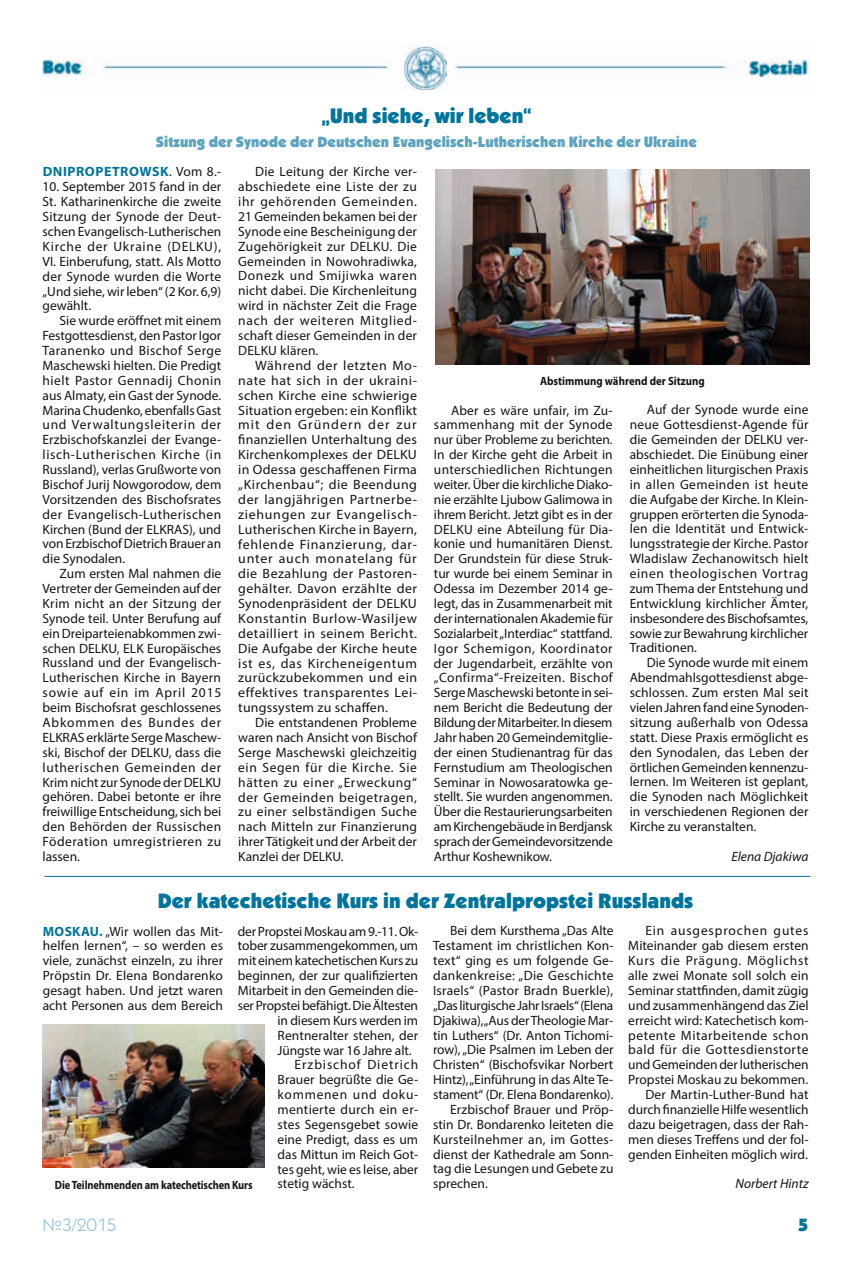
<style>
.page{position:relative;width:851px;height:1263px;background:#fff}
.page>*{position:absolute;margin:0;border:0;box-sizing:border-box;transform-origin:0 0}
.t1{font:900 21px "Kabel E";color:#00749b}
.t2{font:18px "Kabel Book C";color:#97c3d8}
.t3{font:900 18px "Kabel E";color:#00749b}
.t4{font:900 15px "Kabel E";color:#5ca3c0}
.t5{font:13.5px/14.9px "Myriad Pro";color:#131413;text-align:justify}
.t6{font:13.5px "Myriad Pro";letter-spacing:.025em;color:#131413}
.t7{font:13.5px "Myriad Pro";letter-spacing:-.02em;color:#131413}
.t8{font:italic 13.5px "Myriad Pro";color:#131413}
.t9{font:13.5px "Myriad Pro";letter-spacing:.02em;color:#131413}
.t10{font:13.5px "Myriad Pro";letter-spacing:.065em;color:#131413}
.t11{font:13.5px "Myriad Pro";letter-spacing:.05em;color:#131413}
.t12{font:700 13.5px "Myriad Pro";color:#00749b}
.t13{font:700 12px "Myriad Pro";letter-spacing:-.01em;color:#131413;scale:.87 1}
.t14{font:700 12px "Myriad Pro";letter-spacing:-.01em;color:#131413;scale:.9 1}
.s1{font-weight:700;color:#00749b}
</style>
<div class="page">
<img style="left:43px;top:47px;width:765px;height:43px">
<img style="left:404px;top:46px;width:42px;height:43px">
<img style="left:435px;top:170px;width:374px;height:194px">
<img style="left:43px;top:1025px;width:222px;height:142px">
<hr style="left:45px;top:876px;width:765px;height:1px;background:#00749b">
<h1 class="t1" style="left:321px;top:103px;width:212px">„Und siehe, wir leben“</h1>
<p class="t4" style="left:156px;top:132px;width:542px">Sitzung der Synode der Deutschen Evangelisch-Lutherischen Kirche der Ukraine</p>
<p class="t12" style="left:43px;top:163px;width:35px">Dnipropetro</p>
<p class="t5" style="left:139px;top:164px;width:83px"><span class="s1">wsk</span>. Vom 8.-</p>
<p class="t5" style="left:43px;top:179px;width:180px">10. September 2015 fand in der St. Katharinenkirche die zweite Sitzung der Synode der Deut&shy;schen Evangelisch-Lutherischen Kirche der Ukraine (DELKU), VI. Einberufung, statt. Als Motto der Synode wurden die Worte „Und siehe, wir leben“ (2 Kor. 6,9) gewählt.</p>
<p class="t5" style="left:43px;top:313px;width:180px;text-indent:17px">Sie wurde eröffnet mit einem Festgottesdienst, den Pastor Igor Taranenko und Bischof Serge Maschewski hielten. Die Predigt hielt Pastor Gennadij Chonin aus Almaty, ein Gast der Synode.<br>Marina Chudenko, ebenfalls Gast und Verwaltungsleiterin der Erzbischofskanzlei der Evange&shy;lisch-Lutherischen Kirche (in Russland), verlas Grußworte von Bischof Jurij Nowgorodow, dem Vorsitzenden des Bischofsrates der Evangelisch-Lutherischen Kirchen (Bund der ELKRAS), und von Erzbischof Dietrich Brauer an die Synodalen.</p>
<p class="t5" style="left:43px;top:566px;width:180px;text-indent:17px">Zum ersten Mal nahmen die Vertreter der Gemeinden auf der Krim nicht an der Sitzung der Synode teil. Unter Berufung auf ein Dreiparteienabkommen zwi&shy;schen DELKU, ELK Europäisches Russland und der Evangelisch-Lutherischen Kirche in Bayern sowie auf ein im April 2015 beim Bischofsrat geschlossenes Abkommen des Bundes der ELKRAS erklärte Serge Maschew&shy;ski, Bischof der DELKU, dass die lutherischen Gemeinden der Krim nicht zur Synode der DELKU gehören. Dabei betonte er ihre freiwillige Entscheidung, sich bei den Behörden der Russischen Föderation umregistrieren zu lassen.</p>
<p class="t5" style="left:238px;top:164px;width:180px;text-indent:17px">Die Leitung der Kirche ver&shy;abschiedete eine Liste der zu ihr gehörenden Gemeinden.<br>21 Gemeinden bekamen bei der Synode eine Bescheinigung der Zugehörigkeit zur DELKU. Die Gemeinden in Nowohradiwka, Donezk und Smijiwka waren nicht dabei. Die Kirchenleitung wird in nächster Zeit die Frage nach der weiteren Mitglied&shy;schaft dieser Gemeinden in der DELKU klären.</p>
<p class="t5" style="left:238px;top:358px;width:180px;text-indent:17px">Während der letzten Mo&shy;nate hat sich in der ukraini&shy;schen Kirche eine schwierige Situation ergeben: ein Konflikt mit den Gründern der zur finanziellen Unterhaltung des Kirchenkomplexes der DELKU in Odessa geschaffenen Firma „Kirchenbau“; die Beendung der langjährigen Partnerbe&shy;ziehungen zur Evangelisch-Lutherischen Kirche in Bayern, fehlende Finanzierung, dar&shy;unter auch monatelang für die Bezahlung der Pastoren&shy;gehälter. Davon erzählte der Synodenpräsident der DELKU Konstantin Burlow-Wasiljew detailliert in seinem Bericht.<br>Die Aufgabe der Kirche heute ist es, das Kircheneigentum zurückzubekommen und ein effektives transparentes Lei&shy;tungssystem zu schaffen.</p>
<p class="t5" style="left:238px;top:715px;width:180px;text-indent:17px">Die entstandenen Probleme waren nach Ansicht von Bischof Serge Maschewski gleichzeitig ein Segen für die Kirche. Sie hätten zu einer „Erweckung“ der Gemeinden beigetragen, zu einer selbständigen Suche nach Mitteln zur Finanzierung ihrer Tätigkeit und der Arbeit der Kanzlei der DELKU.</p>
<p class="t14" style="left:540px;top:373px;width:185px">Abstimmung während der Sitzung</p>
<p class="t5" style="left:434px;top:402px;width:180px;text-indent:17px">Aber es wäre unfair, im Zu&shy;sammenhang mit der Synode nur über Probleme zu berichten.<br>In der Kirche geht die Arbeit in unterschiedlichen Richtungen weiter. Über die kirchliche Diako&shy;nie erzählte Ljubow Galimowa in ihrem Bericht. Jetzt gibt es in der DELKU eine Abteilung für Dia&shy;konie und humanitären Dienst.<br>Der Grundstein für diese Struk&shy;tur wurde bei einem Seminar in Odessa im Dezember 2014 ge&shy;legt, das in Zusammenarbeit mit der internationalen Akademie für Sozialarbeit „Interdiac“ stattfand.<br>Igor Schemigon, Koordinator der Jugendarbeit, erzählte von „Confirma“-Freizeiten. Bischof Serge Maschewski betonte in sei&shy;nem Bericht die Bedeutung der Bildung der Mitarbeiter. In diesem Jahr haben 20 Gemeindemitglie&shy;der einen Studienantrag für das Fernstudium am Theologischen Seminar in Nowosaratowka ge&shy;stellt. Sie wurden angenommen.<br>Über die Restaurierungsarbeiten am Kirchengebäude in Berdjansk sprach der Gemeindevorsitzende Arthur Koshewnikow.</p>
<p class="t5" style="left:629px;top:402px;width:180px;text-indent:17px">Auf der Synode wurde eine neue Gottesdienst-Agende für die Gemeinden der DELKU ver&shy;abschiedet. Die Einübung einer einheitlichen liturgischen Praxis in allen Gemeinden ist heute die Aufgabe der Kirche. In Klein&shy;gruppen erörterten die Synoda&shy;len die Identität und Entwick&shy;lungsstrategie der Kirche. Pastor Wladislaw Zechanowitsch hielt einen theologischen Vortrag zum Thema der Entstehung und Entwicklung kirchlicher Ämter, insbesondere des Bischofsamtes, sowie zur Bewahrung kirchlicher Traditionen.</p>
<p class="t5" style="left:629px;top:655px;width:180px;text-indent:17px">Die Synode wurde mit einem Abendmahlsgottesdienst abge&shy;schlossen. Zum ersten Mal seit vielen Jahren fand eine Synoden&shy;sitzung außerhalb von Odessa statt. Diese Praxis ermöglicht es den Synodalen, das Leben der örtlichen Gemeinden kennenzu&shy;lernen. Im Weiteren ist geplant, die Synoden nach Möglichkeit in verschiedenen Regionen der Kirche zu veranstalten.</p>
<p class="t8" style="left:731px;top:848px;width:78px">Elena Djakiwa</p>
<h1 class="t1" style="left:158px;top:888px;width:537px">Der katechetische Kurs in der Zentralpropstei Russlands</h1>
<p class="t5" style="left:43px;top:923px;width:182px;text-indent:38px"><span class="s1">au.</span> „Wir wollen das Mit&shy;helfen lernen“, – so werden es viele, zunächst einzeln, zu ihrer Pröpstin Dr. Elena Bondarenko gesagt haben. Und jetzt waren acht Personen aus dem Bereich</p>
<p class="t5" style="left:238px;top:923px;width:182px">der Propstei Moskau am 9.-11. Ok-</p>
<p class="t12" style="left:43px;top:922px;width:22px">Mosk</p>
<p class="t5" style="left:238px;top:938px;width:182px">tober zusammengekommen, um</p>
<p class="t5" style="left:238px;top:953px;width:182px">mit einem katechetischen Kurs zu</p>
<p class="t5" style="left:238px;top:968px;width:182px">beginnen, der zur qualifizierten</p>
<p class="t5" style="left:238px;top:983px;width:182px">Mitarbeit in den Gemeinden die-</p>
<p class="t5" style="left:238px;top:998px;width:182px">ser Propstei befähigt. Die Ältesten</p>
<p class="t5" style="left:277px;top:1013px;width:142px">in diesem Kurs werden im</p>
<p class="t5" style="left:277px;top:1027px;width:142px">Rentneralter stehen, der</p>
<p class="t5" style="left:277px;top:1042px;width:135px">Jüngste war 16 Jahre alt.</p>
<p class="t10" style="left:294px;top:1056px;width:125px">Erzbischof Dietrich</p>
<p class="t5" style="left:277px;top:1072px;width:142px">Brauer begrüßte die Ge-</p>
<p class="t11" style="left:277px;top:1086px;width:142px">kommenen und doku-</p>
<p class="t9" style="left:277px;top:1101px;width:142px">mentierte durch ein er-</p>
<p class="t5" style="left:277px;top:1117px;width:142px">stes Segensgebet sowie</p>
<p class="t5" style="left:277px;top:1132px;width:142px">eine Predigt, dass es um</p>
<p class="t5" style="left:277px;top:1146px;width:142px">das Mittun im Reich Got-</p>
<p class="t5" style="left:277px;top:1161px;width:142px">tes geht, wie es leise, aber</p>
<p class="t5" style="left:277px;top:1176px;width:79px">stetig wächst.</p>
<p class="t13" style="left:55px;top:1177px;width:229px">Die Teilnehmenden am katechetischen Kurs</p>
<p class="t5" style="left:450px;top:923px;width:165px">Bei dem Kursthema „Das Alte</p>
<p class="t5" style="left:433px;top:938px;width:182px">Testament im christlichen Kon-</p>
<p class="t5" style="left:433px;top:953px;width:182px">text“ ging es um folgende Ge-</p>
<p class="t6" style="left:433px;top:967px;width:182px">dankenkreise: „Die Geschichte</p>
<p class="t5" style="left:433px;top:983px;width:182px">Israels“ (Pastor Bradn Buerkle),</p>
<p class="t7" style="left:433px;top:997px;width:182px">„Das liturgische Jahr Israels“ (Elena</p>
<p class="t5" style="left:433px;top:1012px;width:182px">Djakiwa), „Aus der Theologie Mar-</p>
<p class="t5" style="left:433px;top:1027px;width:182px">tin Luthers“ (Dr. Anton Tichomi-</p>
<p class="t5" style="left:433px;top:1042px;width:182px">row), „Die Psalmen im Leben der</p>
<p class="t5" style="left:433px;top:1057px;width:182px">Christen“ (Bischofsvikar Norbert</p>
<p class="t5" style="left:433px;top:1072px;width:182px">Hintz), „Einführung in das Alte Te-</p>
<p class="t5" style="left:433px;top:1087px;width:182px">stament“ (Dr. Elena Bondarenko).</p>
<p class="t5" style="left:450px;top:1102px;width:165px">Erzbischof Brauer und Pröp-</p>
<p class="t5" style="left:433px;top:1117px;width:182px">stin Dr. Bondarenko leiteten die</p>
<p class="t6" style="left:433px;top:1131px;width:182px">Kursteilnehmer an, im Gottes-</p>
<p class="t5" style="left:433px;top:1146px;width:182px">dienst der Kathedrale am Sonn-</p>
<p class="t5" style="left:433px;top:1161px;width:182px">tag die Lesungen und Gebete zu</p>
<p class="t5" style="left:433px;top:1176px;width:56px">sprechen.</p>
<p class="t5" style="left:628px;top:923px;width:182px;text-align:right">Ein ausgesprochen gutes<br>Miteinander gab diesem ersten<br>Kurs die Prägung. Möglichst alle zwei Monate soll solch ein<br>Seminar stattfinden, damit zügig und zusammenhängend das Ziel erreicht wird: Katechetisch kom&shy;petente Mitarbeitende schon bald für die Gottesdienstorte und Gemeinden der lutherischen<br>Propstei Moskau zu bekommen.<br>Der Martin-Luther-Bund hat durch finanzielle Hilfe wesentlich dazu beigetragen, dass der Rah&shy;men dieses Treffens und der fol&shy;genden Einheiten möglich wird.</p>
<p class="t8" style="left:735px;top:1175px;width:75px">Norbert Hintz</p>
<h2 class="t2" style="left:43px;top:1214px;width:75px">№3/2015</h2>
<h2 class="t3" style="left:798px;top:1213px;width:12px">5</h2>
</div>
